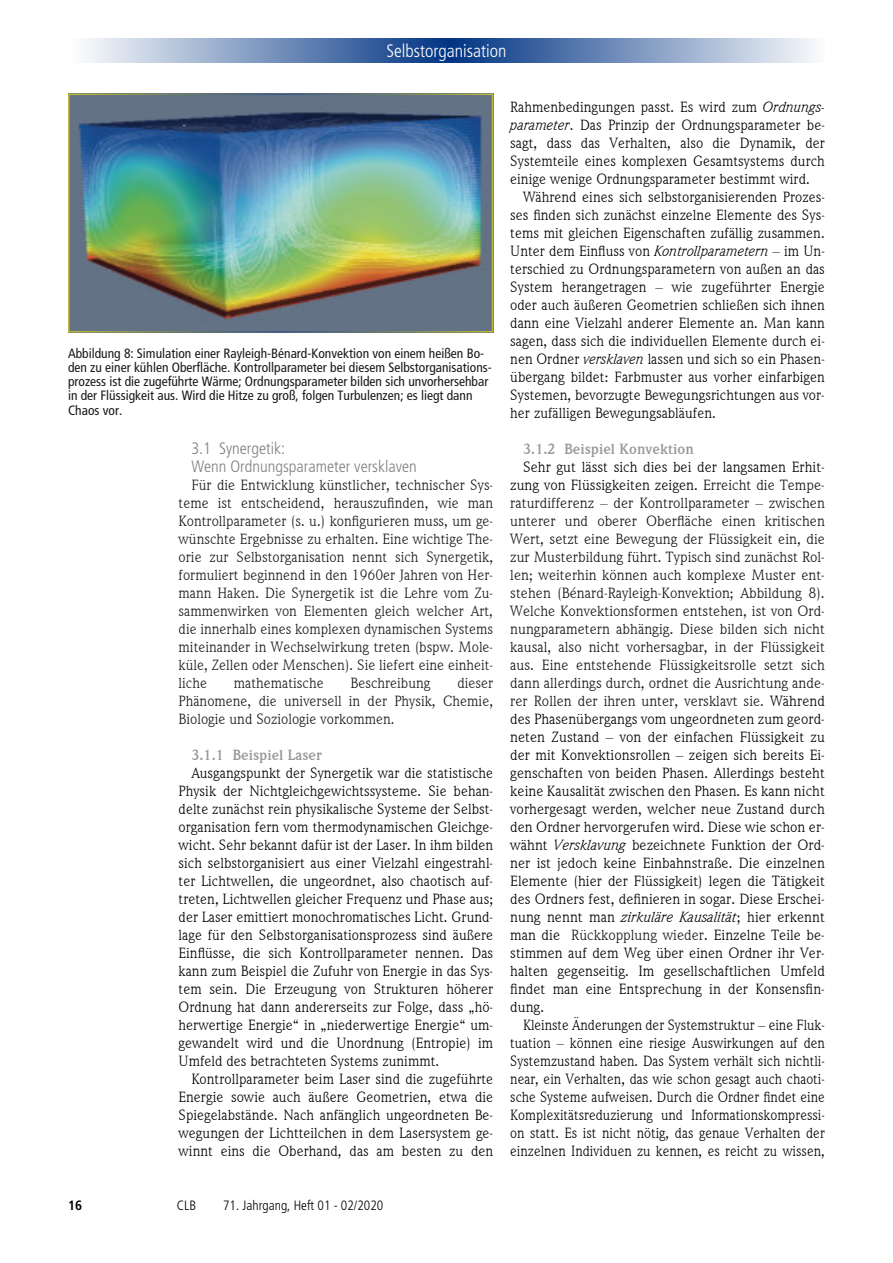
<style>
.page{position:relative;width:893px;height:1263px;background:#fff}
.page>*{position:absolute;margin:0;border:0;box-sizing:border-box;transform-origin:0 0}
.t1{font:300 condensed 18px "Frutiger";color:#fff}
.t2{font:300 condensed 16.5px/18px "Frutiger";color:#808080}
.t3{font:15px/18px "Weidemann IT Cby BT";color:#000;text-align:justify}
.t4{font:15px/18px "Weidemann IT Cby BT";color:#1a171b;text-align:justify}
.t5{font:15px/18px "Weidemann IT Cby BT";color:#000;text-align:justify;scale:.96 1}
.t6{font:700 15px "Weidemann IT Cby BT";color:rgb(0 0 0/.41)}
.t7{font:condensed 13.5px/14.1px "Frutiger";color:#1a171b}
.t8{font:300 condensed 13.5px "Frutiger";color:#000}
.t9{font:700 condensed 13.5px "Frutiger";color:#000}
.s1{font-style:italic}
.s2{color:#141413}
.s3{color:#1a171b}
</style>
<div class="page">
<svg style="left:86px;top:39px;width:728px;height:24px;background:#7a94be"></svg>
<img style="left:68px;top:94px;width:425px;height:238px">
<p class="t1" style="left:386px;top:43px;width:122px">Selbstorganisation</p>
<p class="t7" style="left:68px;top:347px;width:425px">Abbildung 8: Simulation einer Rayleigh-Bénard-Konvektion von einem heißen Bo&shy;den zu einer kühlen Oberfläche. Kontrollparameter bei diesem Selbstorganisations&shy;prozess ist die zugeführte Wärme; Ordnungsparameter bilden sich unvorhersehbar in der Flüssigkeit aus. Wird die Hitze zu groß, folgen Turbulenzen; es liegt dann Chaos vor.</p>
<p class="t2" style="left:191px;top:440px;width:227px">3.1 Synergetik:<br>Wenn Ordnungsparameter versklaven</p>
<p class="t4" style="left:179px;top:475px;width:316px;text-indent:13px">Für die Entwicklung künstlicher, technischer Sys&shy;teme ist entscheidend, herauszufinden, wie man Kontrollparameter (s. u.) konfigurieren muss, um ge&shy;wünschte Ergebnisse zu erhalten. Eine wichtige The&shy;orie zur Selbstorganisation nennt sich Synergetik, formuliert beginnend in den 1960er Jahren von Her&shy;mann Haken. Die Synergetik ist die Lehre vom Zu&shy;sammenwirken von Elementen gleich welcher Art, die innerhalb eines komplexen dynamischen Systems miteinander in Wechselwirkung treten (bspw. Mole&shy;küle, Zellen oder Menschen). Sie liefert eine einheit&shy;liche</p>
<p class="t4" style="left:179px;top:673px;width:316px;text-indent:279px">dieser Phänomene, die universell in der Physik, Chemie, Biologie und Soziologie vorkommen.</p>
<p class="t6" style="left:191px;top:745px;width:132px">3.1.1 Beispiel Laser</p>
<p class="t3" style="left:179px;top:763px;width:316px;text-indent:13px">Ausgangspunkt der Synergetik war die statistische Physik der Nichtgleichgewichtssysteme. Sie behan&shy;delte zunächst rein physikalische Systeme der Selbst&shy;organisation fern vom thermodynamischen Gleichge&shy;wicht. Sehr bekannt dafür ist der Laser. In ihm bilden sich selbstorganisiert aus einer Vielzahl eingestrahl&shy;ter Lichtwellen, die ungeordnet, also chaotisch auf&shy;treten, Lichtwellen gleicher Frequenz und Phase aus; der Laser emittiert monochromatisches Licht. Grund&shy;lage für den Selbstorganisationsprozess sind äußere Einflüsse, die sich Kontrollparameter nennen. Das kann zum Beispiel die Zufuhr von Energie in das Sys&shy;tem sein. Die Erzeugung von Strukturen höherer Ordnung hat dann andererseits zur Folge, dass „hö&shy;herwertige Energie“ in „niederwertige Energie“ um&shy;gewandelt wird und die Unordnung (Entropie) im Umfeld des betrachteten Systems zunimmt.</p>
<p class="t3" style="left:179px;top:1069px;width:316px;text-indent:13px">Kontrollparameter beim Laser sind die zugeführte Energie sowie auch äußere Geometrien, etwa die Spiegelabstände. Nach anfänglich ungeordneten Be&shy;wegungen der Lichtteilchen in dem Lasersystem ge&shy;winnt eins die Oberhand, das am besten zu den</p>
<p class="t4" style="left:234px;top:673px;width:91px">mathematische</p>
<p class="t4" style="left:351px;top:673px;width:81px">Beschreibung</p>
<p class="t9" style="left:68px;top:1199px;width:16px">16</p>
<p class="t8" style="left:177px;top:1199px;width:21px">CLB</p>
<p class="t8" style="left:223px;top:1199px;width:162px">71. Jahrgang, Heft 01 - 02/2020</p>
<p class="t3" style="left:510px;top:97px;width:316px">Rahmenbedingungen passt. Es wird zum <span class="s1">Ordnungs-</span></p>
<p class="t3" style="left:510px;top:115px;width:316px"><span class="s1">parameter</span>. Das Prinzip der Ordnungsparameter be-</p>
<p class="t3" style="left:510px;top:133px;width:316px">sagt, dass das Verhalten, also die Dynamik, der</p>
<p class="t3" style="left:510px;top:151px;width:316px">Systemteile eines komplexen Gesamtsystems durch</p>
<p class="t3" style="left:510px;top:169px;width:301px">einige wenige Ordnungsparameter bestimmt wird.</p>
<p class="t3" style="left:523px;top:187px;width:303px">Während eines sich selbstorganisierenden Prozes-</p>
<p class="t3" style="left:510px;top:205px;width:316px">ses finden sich zunächst einzelne Elemente des Sys-</p>
<p class="t3" style="left:510px;top:223px;width:316px">tems mit gleichen Eigenschaften zufällig zusammen.</p>
<p class="t3" style="left:510px;top:241px;width:316px">Unter dem Einfluss von <span class="s1">Kontrollparametern</span> – im Un-</p>
<p class="t3" style="left:510px;top:259px;width:316px">terschied zu Ordnungsparametern von außen an das</p>
<p class="t3" style="left:510px;top:277px;width:316px">System herangetragen – wie zugeführter Energie</p>
<p class="t3" style="left:510px;top:295px;width:316px">oder auch äußeren Geometrien schließen sich ihnen</p>
<p class="t3" style="left:510px;top:313px;width:316px">dann eine Vielzahl anderer Elemente an. Man kann</p>
<p class="t3" style="left:510px;top:331px;width:316px">sagen, dass sich die individuellen Elemente durch ei-</p>
<p class="t3" style="left:510px;top:349px;width:316px">nen Ordner <span class="s1">versklaven</span> lassen und sich so ein Phasen-</p>
<p class="t3" style="left:510px;top:367px;width:316px">übergang bildet: Farbmuster aus vorher einfarbigen</p>
<p class="t3" style="left:510px;top:385px;width:316px">Systemen, bevorzugte Bewegungsrichtungen aus vor-</p>
<p class="t3" style="left:510px;top:403px;width:207px">her zufälligen Bewegungsabläufen.</p>
<p class="t6" style="left:523px;top:439px;width:172px">3.1.2 Beispiel Konvektion</p>
<p class="t3" style="left:510px;top:457px;width:316px;text-indent:13px">Sehr gut lässt sich dies bei der langsamen Erhit&shy;zung von Flüssigkeiten zeigen. <span class="s2">Erreicht die Tempe&shy;raturdifferenz – der Kontrollparameter – zwischen unterer und oberer Oberfläche einen kritischen Wert, setzt eine Bewegung der Flüssigkeit ein, die zur Musterbildung führt. Typisch sind zunächst Rol&shy;len; weiterhin können auch komplexe Muster ent&shy;stehen (Bénard-Rayleigh-Konvektion; Abbildung 8).<br>Welche Konvektionsformen entstehen, ist von Ord&shy;nungparametern abhängig. Diese bilden sich nicht kausal, also nicht vorhersagbar, in der Flüssigkeit aus. Eine entstehende Flüssigkeitsrolle setzt sich dann allerdings durch, ordnet die Ausrichtung ande&shy;rer Rollen der ihren unter, versklavt sie.</span> Während des Phasenübergangs vom ungeordneten zum geord&shy;neten Zustand – von der einfachen Flüssigkeit zu der mit Konvektionsrollen – zeigen sich bereits Ei&shy;genschaften von beiden Phasen. Allerdings besteht keine Kausalität zwischen den Phasen. Es kann nicht vorhergesagt werden, welcher neue Zustand durch den Ordner hervorgerufen wird. Diese wie schon er&shy;wähnt <span class="s1">Versklavung</span> bezeichnete Funktion der Ord&shy;ner ist jedoch keine Einbahnstraße. Die einzelnen Elemente (hier der Flüssigkeit) legen die Tätigkeit des Ordners fest, definieren in sogar. Diese Erschei&shy;nung nennt man <span class="s1">zirkuläre Kausalität</span>; hier erkennt man die <span class="s3">Rückkopplung wieder</span>. Einzelne Teile be&shy;stimmen auf dem Weg über einen Ordner ihr Ver&shy;halten gegenseitig. Im gesellschaftlichen Umfeld findet man eine Entsprechung in der Konsensfin&shy;dung.</p>
<p class="t5" style="left:510px;top:1015px;width:329px;text-indent:13px">Kleinste Änderungen der Systemstruktur – eine Fluk&shy;tuation – können eine riesige Auswirkungen auf den Systemzustand haben. Das System verhält sich nichtli&shy;near, ein Verhalten, das wie schon gesagt auch chaoti&shy;sche Systeme aufweisen. Durch die Ordner findet eine Komplexitätsreduzierung und Informationskompressi&shy;on statt. Es ist nicht nötig, das genaue Verhalten der einzelnen Individuen zu kennen, es reicht zu wissen,</p>
</div>
